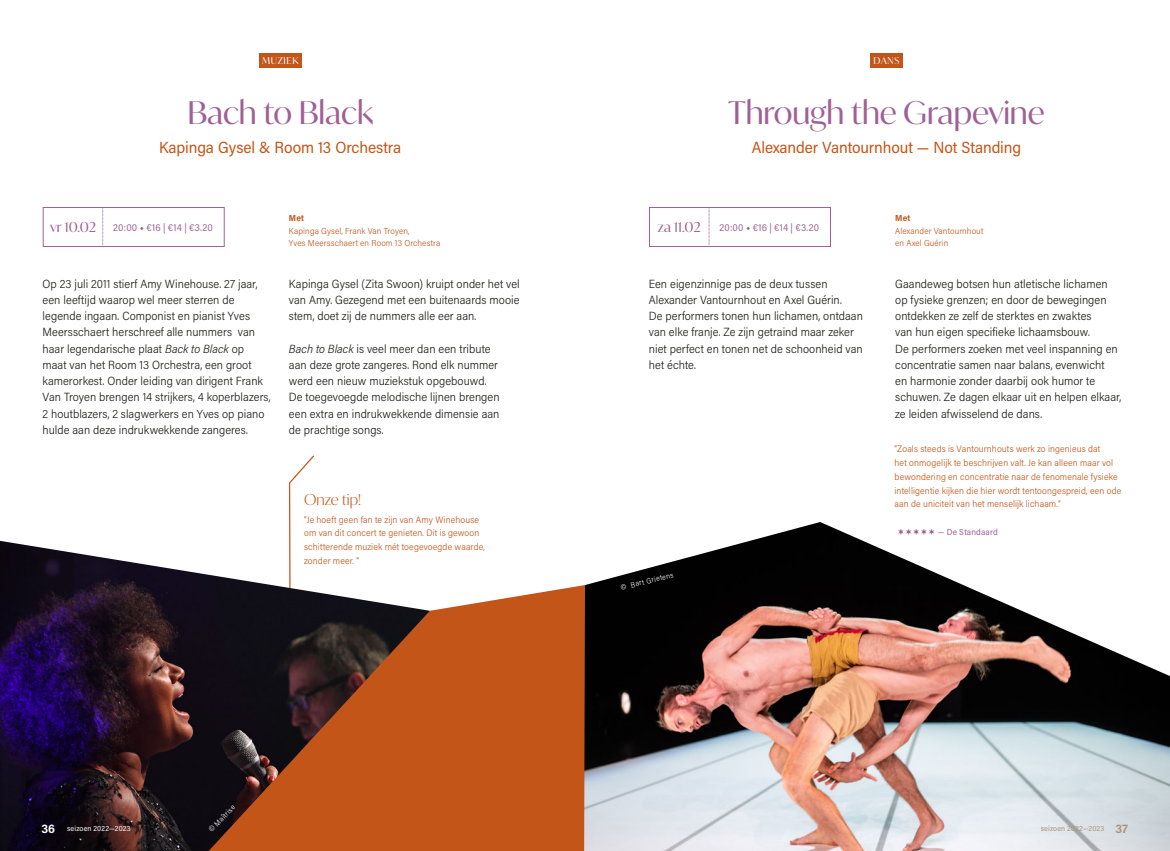
<style>
.page{position:relative;width:1170px;height:851px;background:#fff}
.page>*{position:absolute;margin:0;border:0;box-sizing:border-box;transform-origin:0 0}
.t1{font:31.25px "Ivy Mode";letter-spacing:-.005em;color:#9f6195}
.t2{font:16.25px "Acumin Pro Semi Cond";letter-spacing:-.005em;color:#c35519}
.t3{font:300 15px "Ivy Mode";color:#c35519}
.t4{font:13.75px "Ivy Mode";letter-spacing:-.005em;color:#9f6195}
.t5{font:300 11.88px/16.2px "Acumin Pro Semi Cond";letter-spacing:.005em;color:#1d1d1b}
.t6{font:10px "Acumin Pro Semi Cond";letter-spacing:.015em;color:#9f6195}
.t7{font:300 9.38px/13.8px "Acumin Pro Semi Cond";letter-spacing:.015em;color:#c35519}
.t8{font:9.38px "Ivy Mode";letter-spacing:.075em;color:#fff}
.t9{font:300 8.75px/12.5px "Acumin Pro Semi Cond";letter-spacing:.015em;color:#c35519}
.t10{font:8.75px "Acumin Pro Semi Cond";letter-spacing:.01em;color:#9f6195}
.t11{font:700 8.75px "Acumin Pro Semi Cond";letter-spacing:.025em;color:#c35519}
.t12{font:300 7.5px "Acumin Pro Semi Cond";color:#fff}
.t13{font:7.5px "Acumin Pro Semi Cond";letter-spacing:.025em;color:#fff}
.t14{font:7.5px "Acumin Pro Semi Cond";letter-spacing:.025em;color:#ab9578}
.s1{font-weight:600}
.s2{font-style:italic}
.s3{font-weight:700;font-size:12.5px}
</style>
<div class="page">
<svg style="left:289px;top:455px;width:26px;height:85px"></svg>
<img style="left:0;top:540px;width:291px;height:310px">
<div style="left:43px;top:207px;width:181px;height:40px;border:1px solid #9f6195"></div>
<div style="left:649px;top:207px;width:181px;height:40px;border:1px solid #9f6195"></div>
<svg style="left:102px;top:207px;width:2px;height:40px"></svg>
<svg style="left:708px;top:207px;width:2px;height:40px"></svg>
<div style="left:259px;top:53px;width:42px;height:14px;background:#c35519"></div>
<div style="left:870px;top:53px;width:32px;height:14px;background:#c35519"></div>
<svg style="left:209px;top:585px;width:375px;height:265px;background:#924822"></svg>
<img style="left:584px;top:522px;width:585px;height:328px">
<svg style="left:898px;top:528px;width:36px;height:6px"></svg>
<p class="t8" style="left:262px;top:54px;width:38px">MUZIEK</p>
<p class="t8" style="left:873px;top:54px;width:27px">DANS</p>
<h1 class="t1" style="left:187px;top:91px;width:187px">Bach to Black</h1>
<h2 class="t2" style="left:159px;top:136px;width:244px">Kapinga Gysel &amp; Room 13 Orchestra</h2>
<h1 class="t1" style="left:728px;top:91px;width:318px">Through the Grapevine</h1>
<h2 class="t2" style="left:751px;top:136px;width:271px">Alexander Vantournhout — Not Standing</h2>
<p class="t11" style="left:289px;top:212px;width:17px">Met</p>
<p class="t9" style="left:289px;top:224px;width:153px">Kapinga Gysel, Frank Van Troyen,<br>Yves Meersschaert en Room 13 Orchestra</p>
<p class="t4" style="left:50px;top:218px;width:48px">vr 10.02</p>
<p class="t4" style="left:657px;top:218px;width:44px">za 11.02</p>
<p class="t6" style="left:113px;top:220px;width:101px">20:00 <span class="s1">◆</span> €16 | €14 | €3.20</p>
<p class="t6" style="left:719px;top:220px;width:101px">20:00 <span class="s1">◆</span> €16 | €14 | €3.20</p>
<p class="t5" style="left:43px;top:275px;width:230px">Op 23 juli 2011 stierf Amy Winehouse. 27 jaar, een leeftijd waarop wel meer sterren de legende ingaan. Componist en pianist Yves Meersschaert herschreef alle nummers van haar legendarische plaat <span class="s2">Back to Black</span> op maat van het Room 13 Orchestra, een groot kamerorkest. Onder leiding van dirigent Frank Van Troyen brengen 14 strijkers, 4 koperblazers, 2 houtblazers, 2 slagwerkers en Yves op piano hulde aan deze indrukwekkende zangeres.</p>
<p class="t5" style="left:648px;top:275px;width:216px">Een eigenzinnige pas de deux tussen Alexander Vantournhout en Axel Guérin.<br>De performers tonen hun lichamen, ontdaan van elke franje. Ze zijn getraind maar zeker niet perfect en tonen net de schoonheid van het échte.</p>
<p class="t5" style="left:289px;top:275px;width:232px;text-align:justify">Kapinga Gysel (Zita Swoon) kruipt onder het vel van Amy. Gezegend met een buitenaards mooie stem, doet zij de nummers alle eer aan.</p>
<p class="t5" style="left:289px;top:340px;width:212px"><span class="s2">Bach to Black</span> is veel meer dan een tribute aan deze grote zangeres. Rond elk nummer werd een nieuw muziekstuk opgebouwd.<br>De toegevoegde melodische lijnen brengen een extra en indrukwekkende dimensie aan de prachtige songs.</p>
<p class="t3" style="left:304px;top:489px;width:58px">Onze tip!</p>
<p class="t7" style="left:304px;top:512px;width:182px">"Je hoeft geen fan te zijn van Amy Winehouse om van dit concert te genieten. Dit is gewoon schitterende muziek mét toegevoegde waarde, zonder meer. "</p>
<p class="t12" style="left:619px;top:582px;width:55px;rotate:-14deg">© Bart G rietens</p>
<p class="t11" style="left:895px;top:212px;width:17px">Met</p>
<p class="t9" style="left:895px;top:224px;width:90px">Alexander Vantournhout en Axel Guérin</p>
<p class="t5" style="left:895px;top:275px;width:227px">Gaandeweg botsen hun atletische lichamen op fysieke grenzen; en door de bewegingen ontdekken ze zelf de sterktes en zwaktes<br>van hun eigen specifieke lichaamsbouw.<br>De performers zoeken met veel inspanning en concentratie samen naar balans, evenwicht<br>en harmonie zonder daarbij ook humor te schuwen. Ze dagen elkaar uit en helpen elkaar, ze leiden afwisselend de dans.</p>
<p class="t7" style="left:894px;top:441px;width:228px">"Zoals steeds is Vantournhouts werk zo ingenieus dat<br>het onmogelijk te beschrijven valt. Je kan alleen maar vol bewondering en concentratie naar de fenomenale fysieke intelligentie kijken die hier wordt tentoongespreid, een ode aan de uniciteit van het menselijk lichaam.”</p>
<p class="t10" style="left:937px;top:525px;width:61px">— De Standaard</p>
<p class="t12" style="left:206px;top:826px;width:36px;rotate:-46deg">© Maîtrise</p>
<p class="t13" style="left:41px;top:823px;width:91px"><span class="s3">36</span> seizoen 2022—2023</p>
<p class="t14" style="left:1040px;top:823px;width:89px">seizoen 2022—2023 <span class="s3">37</span></p>
</div>
